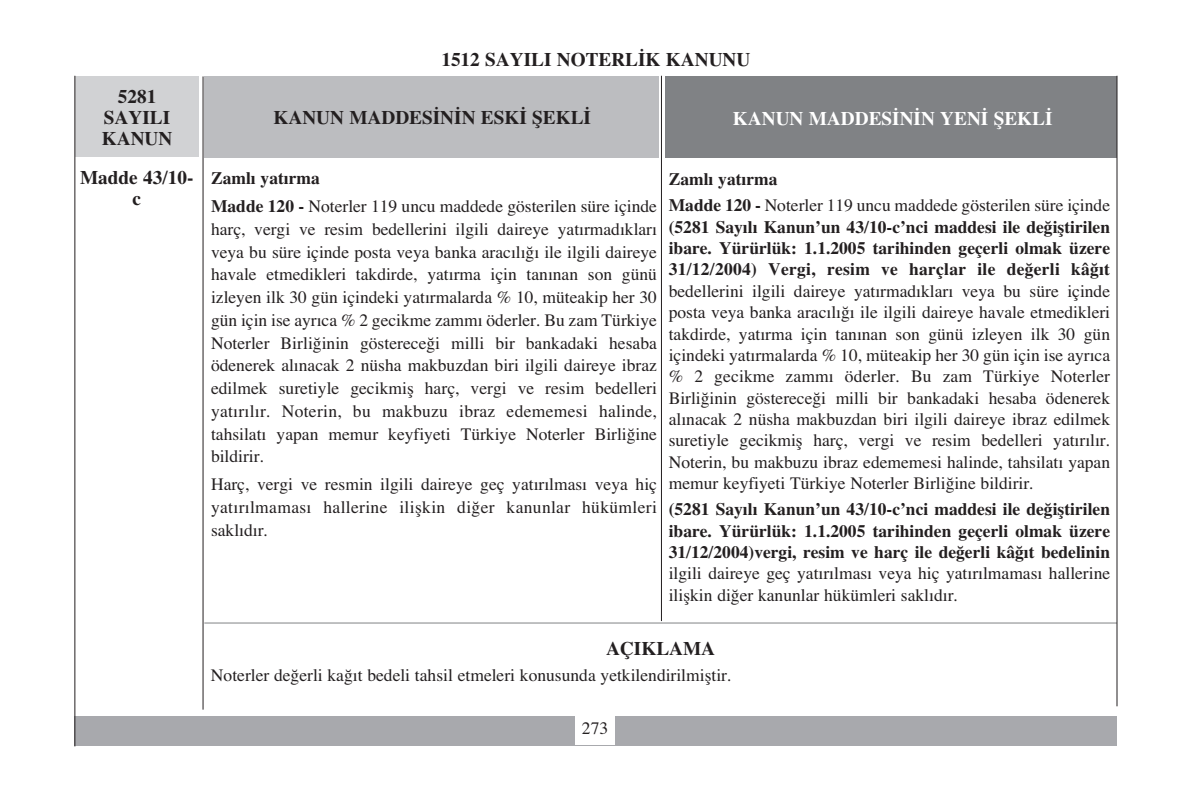
<style>
.page{position:relative;width:1191px;height:794px;background:#fff}
.page>*{position:absolute;margin:0;border:0;box-sizing:border-box;transform-origin:0 0}
.t1{font:700 19.25px/21px "Times Kill";color:#231f20;text-align:center}
.t2{font:700 19.25px "Times Kill";color:#fff}
.t3{font:17.5px/22.8px "Times Kill";color:#231f20}
.t4{font:700 17.5px/21.3px "Times Kill";color:#231f20;text-align:justify}
.s1{font-weight:700}
</style>
<div class="page">
<div style="left:666px;top:76px;width:451px;height:82px;background:#808285"></div>
<div style="left:204px;top:76px;width:455px;height:81px;background:#bcbdc0"></div>
<div style="left:75px;top:76px;width:123px;height:81px;background:#d1d2d4"></div>
<hr style="left:661px;top:76px;width:1px;height:545px;background:#231f20">
<div style="left:75px;top:716px;width:1042px;height:30px;background:#a8a9ad"></div>
<div style="left:575px;top:710px;width:40px;height:34px;background:#fff"></div>
<hr style="left:204px;top:622px;width:913px;height:1px;background:#808285">
<hr style="left:74px;top:76px;width:1px;height:670px;background:#231f20">
<hr style="left:1116px;top:76px;width:1px;height:630px;background:#231f20">
<hr style="left:203px;top:76px;width:1px;height:633px;background:#231f20">
<p class="t1" style="left:102px;top:86px;width:72px">5281<br>SAYILI<br>KANUN</p>
<p class="t1" style="left:441px;top:48px;width:310px">1512 SAYILI NOTERL‹K KANUNU</p>
<p class="t1" style="left:273px;top:107px;width:319px">KANUN MADDES‹N‹N ESK‹ fiEKL‹</p>
<p class="t2" style="left:733px;top:107px;width:321px">KANUN MADDES‹N‹N YEN‹ fiEKL‹</p>
<p class="t1" style="left:80px;top:167px;width:115px">Madde 43/10- c</p>
<p class="t3" style="left:668px;top:166px;width:443px;line-height:26.2px"><span class="s1">Zaml› yat›rma<br>Madde 120 -</span> Noterler 119 uncu maddede gösterilen süre içinde</p>
<p class="t4" style="left:668px;top:216px;width:443px">(5281 Say›l› Kanun’un 43/10-c’nci maddesi ile de¤ifltirilen ibare. Yürürlük: 1.1.2005 tarihinden geçerli olmak üzere 31/12/2004) Vergi, resim ve harçlar ile de¤erli kâ¤›t</p>
<p class="t3" style="left:668px;top:280px;width:443px;line-height:21.3px;text-align:justify">bedellerini ilgili daireye yat›rmad›klar› veya bu süre içinde posta veya banka arac›l›¤› ile ilgili daireye havale etmedikleri takdirde, yat›rma için tan›nan son günü izleyen ilk 30 gün içindeki yat›rmalarda % 10, müteakip her 30 gün için ise ayr›ca % 2 gecikme zamm› öderler. Bu zam Türkiye Noterler Birli¤inin gösterece¤i milli bir bankadaki hesaba ödenerek al›nacak 2 nüsha makbuzdan biri ilgili daireye ibraz edilmek suretiyle gecikmifl harç, vergi ve resim bedelleri yat›r›l›r.<br>Noterin, bu makbuzu ibraz edememesi halinde, tahsilat› yapan memur keyfiyeti Türkiye Noterler Birli¤ine bildirir.</p>
<p class="t4" style="left:668px;top:498px;width:443px">(5281 Say›l› Kanun’un 43/10-c’nci maddesi ile de¤ifltirilen ibare. Yürürlük: 1.1.2005 tarihinden geçerli olmak üzere 31/12/2004)vergi, resim ve harç ile de¤erli kâ¤›t bedelinin</p>
<p class="t3" style="left:668px;top:562px;width:443px;line-height:21.3px">ilgili daireye geç yat›r›lmas› veya hiç yat›r›lmamas› hallerine iliflkin di¤er kanunlar hükümleri sakl›d›r.</p>
<p class="t3" style="left:211px;top:164px;width:447px;line-height:27.7px"><span class="s1">Zaml› yat›rma<br>Madde 120 -</span> Noterler 119 uncu maddede gösterilen süre içinde</p>
<p class="t3" style="left:211px;top:217px;width:447px;text-align:justify">harç, vergi ve resim bedellerini ilgili daireye yat›rmad›klar› veya bu süre içinde posta veya banka arac›l›¤› ile ilgili daireye havale etmedikleri takdirde, yat›rma için tan›nan son günü izleyen ilk 30 gün içindeki yat›rmalarda % 10, müteakip her 30 gün için ise ayr›ca % 2 gecikme zamm› öderler. Bu zam Türkiye Noterler Birli¤inin gösterece¤i milli bir bankadaki hesaba ödenerek al›nacak 2 nüsha makbuzdan biri ilgili daireye ibraz edilmek suretiyle gecikmifl harç, vergi ve resim bedelleri yat›r›l›r. Noterin, bu makbuzu ibraz edememesi halinde, tahsilat› yapan memur keyfiyeti Türkiye Noterler Birli¤ine bildirir.</p>
<p class="t3" style="left:211px;top:472px;width:447px;text-align:justify">Harç, vergi ve resmin ilgili daireye geç yat›r›lmas› veya hiç yat›r›lmamas› hallerine iliflkin di¤er kanunlar hükümleri sakl›d›r.</p>
<p class="t1" style="left:606px;top:638px;width:111px">AÇIKLAMA</p>
<p class="t3" style="left:211px;top:663px;width:522px">Noterler de¤erli ka¤›t bedeli tahsil etmeleri konusunda yetkilendirilmifltir.</p>
<p class="t3" style="left:582px;top:716px;width:28px">273</p>
</div>
